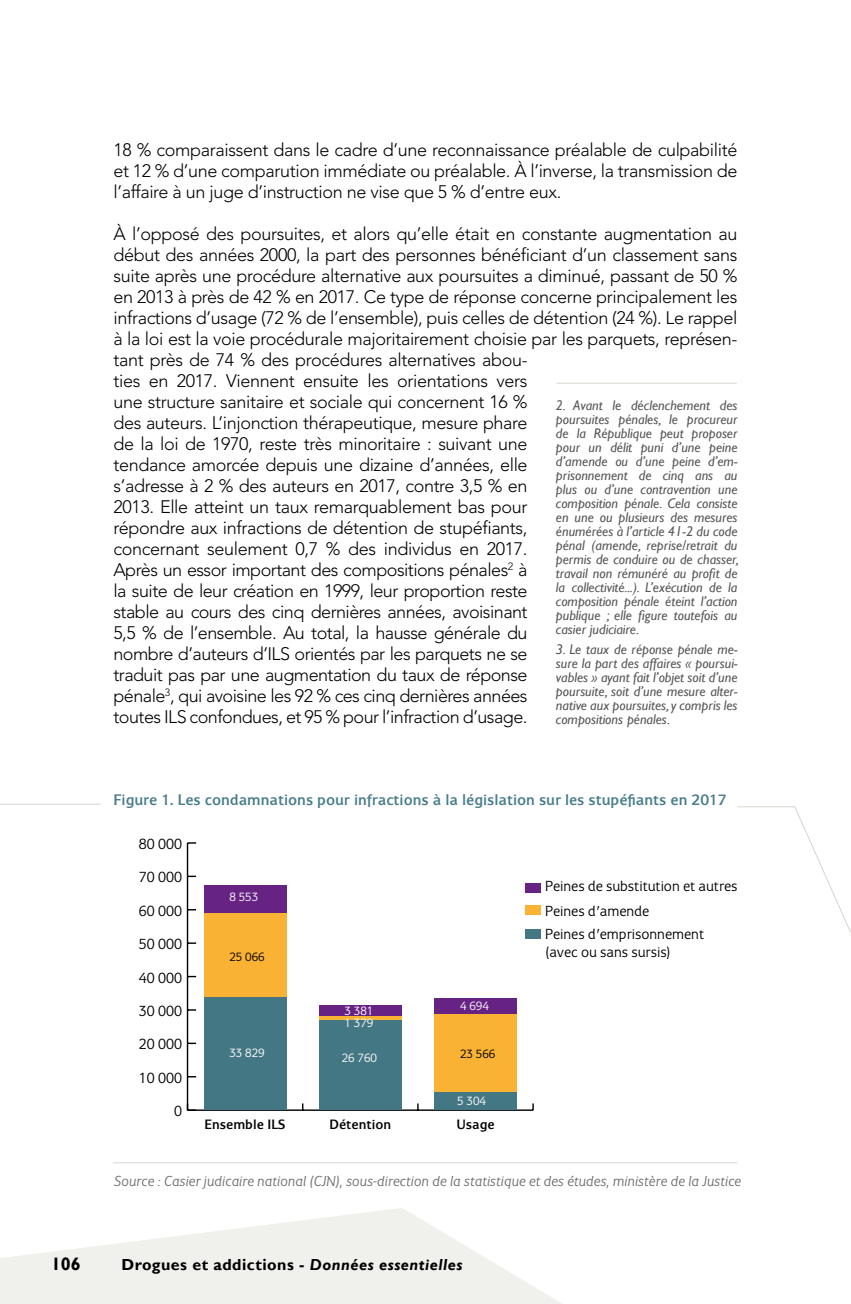
<style>
.page{position:relative;width:851px;height:1304px;background:#fff}
.page>*{position:absolute;margin:0;border:0;box-sizing:border-box;transform-origin:0 0}
.t1{font:300 18px/21px "Avenir LT Std";letter-spacing:-.02em;color:#000;text-align:justify}
.t2{font:700 18px "Gill Sans";color:#000}
.t3{font:500 16px "Eurocrat";color:#467c89}
.t4{font:700 16px "Gill Sans";letter-spacing:.03em;color:#000}
.t5{font:15.6px "Eurocrat";color:#000}
.t6{font:15.2px/23.6px "Eurocrat";color:#000}
.t7{font:italic 15px "Eurocrat";color:#706f6f}
.t8{font:500 14.2px "Eurocrat";color:#000}
.t9{font:italic 14px/14px "Gill Sans";color:#575756;text-align:justify}
.t10{font:12.8px/12px "Eurocrat";color:#fff}
.t11{font:12.8px "Eurocrat";color:#000}
.s1{font-style:italic}
</style>
<div class="page">
<svg style="left:0;top:1208px;width:562px;height:96px;fill:#f0f0ed"></svg>
<hr style="left:556px;top:383px;width:180px;height:1px;background:#d6d5ce">
<hr style="left:0;top:804px;width:101px;height:1px;background:#d6d5ce">
<svg style="left:793px;top:806px;width:57px;height:126px"></svg>
<hr style="left:737px;top:806px;width:57px;height:1px;background:#d6d5ce">
<hr style="left:113px;top:1162px;width:624px;height:1px;background:#d6d5ce">
<div style="left:525px;top:929px;width:15px;height:9px;background:#437784"></div>
<div style="left:525px;top:906px;width:15px;height:9px;background:#f9b234"></div>
<div style="left:525px;top:883px;width:15px;height:10px;background:#662383"></div>
<hr style="left:187px;top:1109px;width:346px;height:2px;background:#000">
<hr style="left:187px;top:843px;width:1px;height:267px;background:#000">
<svg style="left:187px;top:1103px;width:9px;height:8px"></svg>
<svg style="left:188px;top:1009px;width:8px;height:2px"></svg>
<svg style="left:188px;top:942px;width:8px;height:2px"></svg>
<svg style="left:187px;top:842px;width:9px;height:2px"></svg>
<div style="left:204px;top:885px;width:82px;height:28px;background:#662383"></div>
<div style="left:319px;top:1005px;width:83px;height:11px;background:#662383"></div>
<div style="left:434px;top:998px;width:83px;height:16px;background:#662383"></div>
<div style="left:204px;top:913px;width:82px;height:84px;background:#f9b234"></div>
<div style="left:319px;top:1016px;width:83px;height:5px;background:#f9b234"></div>
<div style="left:434px;top:1014px;width:83px;height:78px;background:#f9b234"></div>
<div style="left:204px;top:997px;width:82px;height:113px;background:#437784"></div>
<div style="left:319px;top:1021px;width:83px;height:89px;background:#437784"></div>
<div style="left:434px;top:1092px;width:83px;height:18px;background:#437784"></div>
<p class="t1" style="left:113px;top:139px;width:625px">18 % comparaissent dans le cadre d’une reconnaissance préalable de culpabilité et 12 % d’une comparution immédiate ou préalable. À l’inverse, la transmission de l’affaire à un juge d’instruction ne vise que 5 % d’entre eux.</p>
<p class="t1" style="left:113px;top:223px;width:625px;text-align:left">À l’opposé des poursuites, et alors qu’elle était en constante augmentation au début des années 2000, la part des personnes bénéficiant d’un classement sans suite après une procédure alternative aux poursuites a diminué, passant de 50 % en 2013 à près de 42 % en 2017. Ce type de réponse concerne principalement les infractions d’usage (72 % de l’ensemble), puis celles de détention (24 %). Le rappel à la loi est la voie procédurale majoritairement choisie par les parquets, représen&shy;tant près de 74 % des procédures alternatives abou-<br>ties en 2017. Viennent ensuite les orientations vers<br>une structure sanitaire et sociale qui concernent 16 %<br>des auteurs. L’injonction thérapeutique, mesure phare<br>de la loi de 1970, reste très minoritaire : suivant une<br>tendance amorcée depuis une dizaine d’années, elle<br>s’adresse à 2 % des auteurs en 2017, contre 3,5 % en<br>2013. Elle atteint un taux remarquablement bas pour<br>répondre aux infractions de détention de stupéfiants,<br>concernant seulement 0,7 % des individus en 2017.<br>Après un essor important des compositions pénales<sup>2</sup> à<br>la suite de leur création en 1999, leur proportion reste<br>stable au cours des cinq dernières années, avoisinant<br>5,5 % de l’ensemble. Au total, la hausse générale du<br>nombre d’auteurs d’ILS orientés par les parquets ne se<br>traduit pas par une augmentation du taux de réponse<br>pénale<sup>3</sup>, qui avoisine les 92 % ces cinq dernières années<br>toutes ILS confondues, et 95 % pour l’infraction d’usage.</p>
<p class="t9" style="left:556px;top:398px;width:184px">2. Avant le déclenchement des poursuites pénales, le procureur de la République peut proposer pour un délit puni d’une peine d’amende ou d’une peine d’em&shy;prisonnement de cinq ans au plus ou d’une contravention une composition pénale. Cela consiste en une ou plusieurs des mesures énumérées à l’article 41-2 du code pénal (amende, reprise/retrait du permis de conduire ou de chasser, travail non rémunéré au profit de la collectivité...). L’exécution de la composition pénale éteint l’action publique ; elle figure toutefois au casier judiciaire.</p>
<p class="t9" style="left:556px;top:642px;width:183px">3. Le taux de réponse pénale me&shy;sure la part des affaires « poursui&shy;vables » ayant fait l’objet soit d’une poursuite, soit d’une mesure alter&shy;native aux poursuites, y compris les compositions pénales.</p>
<p class="t3" style="left:113px;top:791px;width:614px">Figure 1. Les condamnations pour infractions à la législation sur les stupéfiants en 2017</p>
<p class="t5" style="left:139px;top:835px;width:45px">80 000</p>
<p class="t5" style="left:139px;top:868px;width:45px">70 000</p>
<p class="t5" style="left:139px;top:902px;width:45px">60 000</p>
<p class="t5" style="left:139px;top:935px;width:45px">50 000</p>
<p class="t5" style="left:139px;top:968px;width:45px">40 000</p>
<p class="t5" style="left:139px;top:1002px;width:45px">30 000</p>
<p class="t5" style="left:139px;top:1035px;width:45px">20 000</p>
<p class="t5" style="left:139px;top:1069px;width:45px">10 000</p>
<p class="t5" style="left:174px;top:1102px;width:9px">0</p>
<p class="t10" style="left:229px;top:891px;width:30px">8 553</p>
<p class="t11" style="left:229px;top:949px;width:37px">25 066</p>
<p class="t10" style="left:229px;top:1047px;width:37px">33 829</p>
<p class="t10" style="left:344px;top:1004px;width:30px">3 381<br>1 379</p>
<p class="t10" style="left:342px;top:1051px;width:37px">26 760</p>
<p class="t10" style="left:460px;top:1000px;width:30px">4 694</p>
<p class="t11" style="left:460px;top:1046px;width:37px">23 566</p>
<p class="t10" style="left:457px;top:1095px;width:30px">5 304</p>
<p class="t8" style="left:204px;top:1117px;width:83px">Ensemble ILS</p>
<p class="t8" style="left:329px;top:1117px;width:63px">Détention</p>
<p class="t8" style="left:456px;top:1117px;width:40px">Usage</p>
<p class="t6" style="left:545px;top:874px;width:194px">Peines de substitution et autres<br>Peines d'amende<br>Peines d'emprisonnement</p>
<p class="t6" style="left:545px;top:940px;width:127px">(avec ou sans sursis)</p>
<p class="t7" style="left:113px;top:1172px;width:628px">Source : Casier judicaire national (CJN), sous-direction de la statistique et des études, ministère de la Justice</p>
<p class="t2" style="left:51px;top:1253px;width:31px">106</p>
<p class="t4" style="left:121px;top:1255px;width:342px">Drogues et addictions - <span class="s1">Données essentielles</span></p>
</div>
